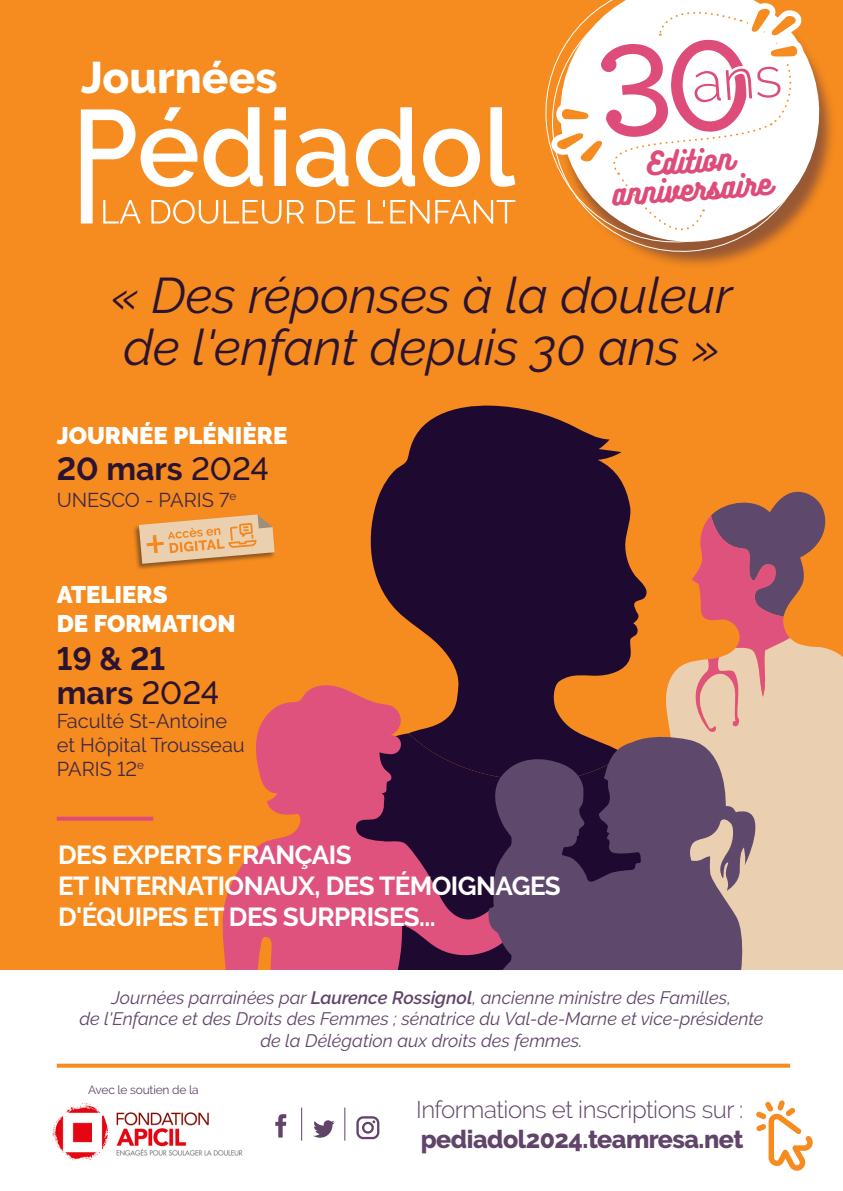
<style>
.page{position:relative;width:843px;height:1191px;background:#fff}
.page>*{position:absolute;margin:0;border:0;box-sizing:border-box;transform-origin:0 0}
.t1{font:italic 50px/51.8px "Raleway";color:#2a1431}
.t2{font:800 44.2px "Raleway";color:#fff}
.t3{font:700 32px/34px "Raleway";color:#2a1431}
.t4{font:28.6px/27.6px "Bukhari Script";color:#de4c79;text-align:center}
.t5{font:700 26px/31.2px "Raleway";letter-spacing:-.02em;color:#fff}
.t6{font:800 25px "Raleway";letter-spacing:-.02em;color:#604469}
.t7{font:900 24px/28.8px "Raleway";color:#fff}
.t8{font:300 24px "Raleway";letter-spacing:-.02em;color:#604469}
.t9{font:20px/24px "Raleway";color:#402948}
.t10{font:italic 18px/21.6px "Raleway";color:#604469;text-align:center}
.t11{font:12px "Raleway";letter-spacing:-.02em;color:#604469}
.s1{font-weight:500}
.s2{font-weight:600}
</style>
<div class="page">
<svg style="left:275px;top:1114px;width:11px;height:23px"></svg>
<svg style="left:313px;top:1120px;width:21px;height:17px"></svg>
<hr style="left:301px;top:1107px;width:1px;height:33px;background:#604469">
<hr style="left:344px;top:1107px;width:1px;height:33px;background:#604469">
<svg style="left:356px;top:1116px;width:23px;height:23px"></svg>
<svg style="left:756px;top:1100px;width:57px;height:70px"></svg>
<div style="left:0;top:0;width:842px;height:969px;background:#f68b1f"></div>
<div style="left:666px;top:648px;width:176px;height:321px;background:#ead0b0"></div>
<svg style="left:688px;top:491px;width:138px;height:241px"></svg>
<svg style="left:370px;top:405px;width:277px;height:327px;fill:#1e0931"></svg>
<svg style="left:222px;top:683px;width:334px;height:286px;fill:#df527e"></svg>
<svg style="left:481px;top:732px;width:293px;height:237px;background:#6d556c"></svg>
<svg style="left:81px;top:107px;width:434px;height:117px"></svg>
<div style="left:132px;top:513px;width:144px;height:57px;background:#231f20;opacity:.5"></div>
<svg style="left:139px;top:514px;width:135px;height:50px"></svg>
<svg style="left:57px;top:816px;width:96px;height:4px"></svg>
<div style="left:557px;top:0;width:279px;height:269px;background:#402948;opacity:.52"></div>
<svg style="left:816px;top:0;width:8px;height:247px"></svg>
<svg style="left:557px;top:0;width:259px;height:256px"></svg>
<svg style="left:57px;top:1063px;width:732px;height:4px;background:#f79e44"></svg>
<img style="left:52px;top:1102px;width:191px;height:59px">
<svg style="left:546px;top:0;width:260px;height:252px"></svg>
<p class="t2" style="left:81px;top:52px;width:198px">Journées</p>
<p class="t4" style="left:609px;top:155px;width:161px;rotate:-4deg">Edition anniversaire</p>
<p class="t1" style="left:111px;top:270px;width:622px">« Des réponses à la douleur de l'enfant depuis 30 ans »</p>
<p class="t7" style="left:57px;top:422px;width:232px">JOURNÉE PLÉNIÈRE</p>
<p class="t3" style="left:57px;top:452px;width:214px">20 mars <span class="s1">2024</span></p>
<p class="t9" style="left:57px;top:487px;width:181px">UNESCO - PARIS 7<sup>e</sup></p>
<p class="t7" style="left:57px;top:580px;width:180px">ATELIERS<br>DE FORMATION</p>
<p class="t3" style="left:57px;top:642px;width:164px">19 &amp; 21 mars <span class="s1">2024</span></p>
<p class="t9" style="left:57px;top:709px;width:189px">Faculté St-Antoine et Hôpital Trousseau<br>PARIS 12<sup>e</sup></p>
<p class="t5" style="left:58px;top:839px;width:504px">DES EXPERTS FRANÇAIS<br>ET INTERNATIONAUX, DES TÉMOIGNAGES<br>D'ÉQUIPES ET DES SURPRISES...</p>
<p class="t10" style="left:79px;top:986px;width:685px">Journées parrainées par <span class="s2">Laurence Rossignol</span>, ancienne ministre des Familles,<br>de l'Enfance et des Droits des Femmes ; sénatrice du Val-de-Marne et vice-présidente de la Délégation aux droits des femmes.</p>
<p class="t11" style="left:88px;top:1083px;width:112px">Avec le soutien de la</p>
<p class="t8" style="left:416px;top:1096px;width:328px">Informations et inscriptions sur :</p>
<p class="t6" style="left:420px;top:1125px;width:324px">pediadol2024.teamresa.net</p>
</div>
